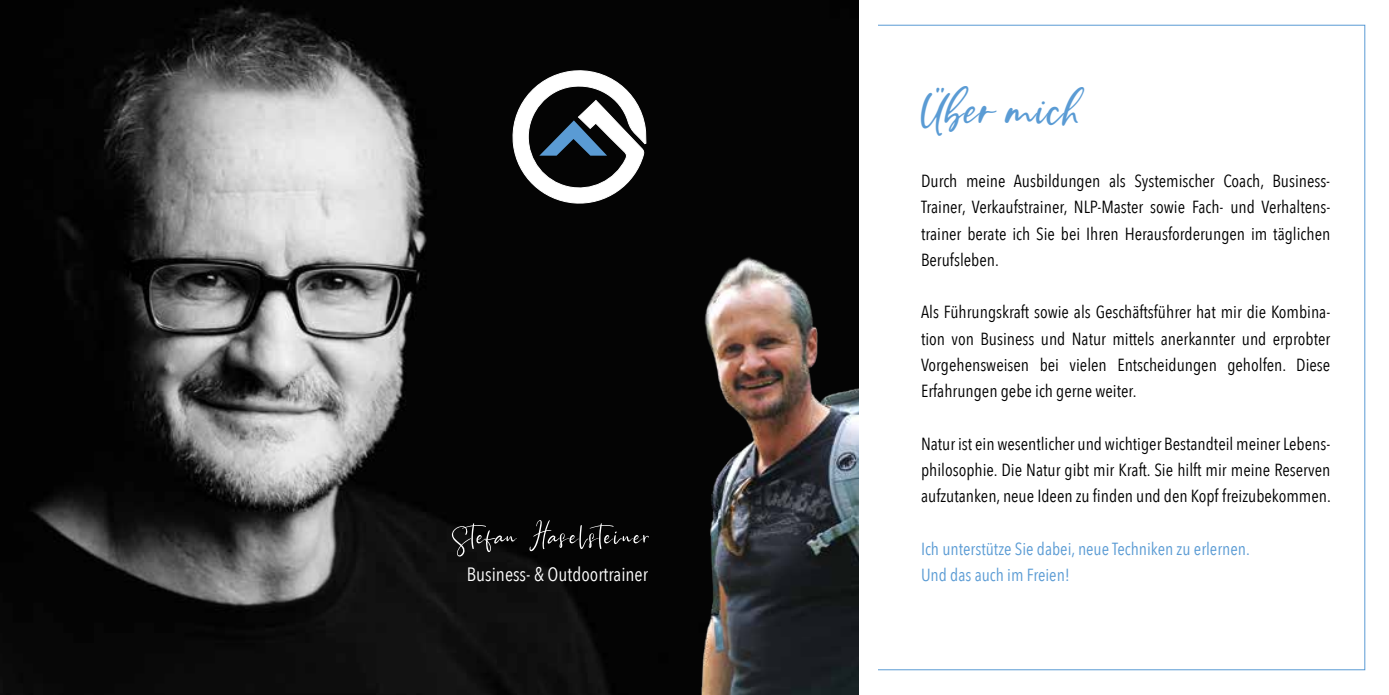
<style>
.page{position:relative;width:1389px;height:695px;background:#fff}
.page>*{position:absolute;margin:0;border:0;box-sizing:border-box;transform-origin:0 0}
.t1{font:52.5px "Amsterdam";letter-spacing:.02em;color:#fff}
.t2{font:47.6px "Vista La Diva";letter-spacing:.02em;color:#5a9bd4}
.t3{font:19.25px "Avenir Next Condensed";color:#fff}
.t4{font:17.5px/26.2px "Avenir Next Condensed";color:#000;text-align:justify}
.t5{font:17.5px/26.2px "Avenir Next Condensed";color:#5a9bd4}
</style>
<div class="page">
<img style="left:0;top:0;width:859px;height:694px">
<img style="left:592px;top:205px;width:267px;height:489px">
<svg style="left:508px;top:65px;width:139px;height:140px"></svg>
<h1 class="t1" style="left:450px;top:512px;width:199px">Stefan Haselsteiner</h1>
<p class="t3" style="left:467px;top:557px;width:183px">Business- &amp; Outdoortrainer</p>
<h2 class="t2" style="left:921px;top:78px;width:164px">Über mich</h2>
<p class="t4" style="left:921px;top:167px;width:411px">Durch meine Ausbildungen als Systemischer Coach, Business-Trainer, Verkaufstrainer, NLP-Master sowie Fach- und Verhaltens&shy;trainer berate ich Sie bei Ihren Herausforderungen im täglichen Berufsleben.</p>
<p class="t4" style="left:921px;top:298px;width:411px">Als Führungskraft sowie als Geschäftsführer hat mir die Kombina&shy;tion von Business und Natur mittels anerkannter und erprobter Vorgehensweisen bei vielen Entscheidungen geholfen. Diese Erfahrungen gebe ich gerne weiter.</p>
<p class="t4" style="left:921px;top:429px;width:411px">Natur ist ein wesentlicher und wichtiger Bestandteil meiner Lebens&shy;philosophie. Die Natur gibt mir Kraft. Sie hilft mir meine Reserven aufzutanken, neue Ideen zu finden und den Kopf freizubekommen.</p>
<p class="t5" style="left:921px;top:534px;width:330px">Ich unterstütze Sie dabei, neue Techniken zu erlernen.<br>Und das auch im Freien!</p>
</div>
